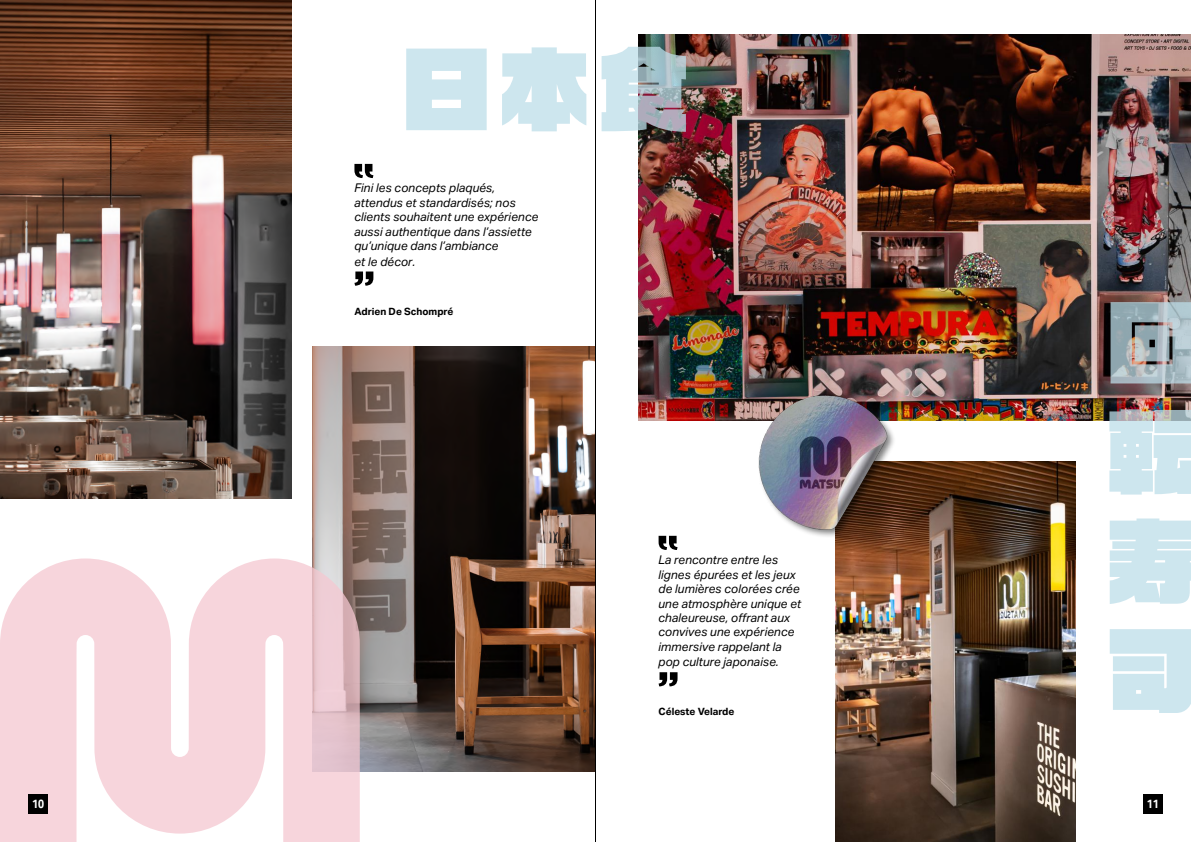
<style>
.page{position:relative;width:1191px;height:842px;background:#fff}
.page>*{position:absolute;margin:0;border:0;box-sizing:border-box;transform-origin:0 0}
.t1{font:italic 12px/14.4px "Aktiv Grotesk";color:#000}
.t2{font:700 12px "Aktiv Grotesk Cd";color:#fff}
.t3{font:700 10px "Aktiv Grotesk";color:#000}
</style>
<div class="page">
<img style="left:0;top:0;width:291px;height:499px">
<img style="left:836px;top:461px;width:239px;height:381px">
<img style="left:312px;top:347px;width:283px;height:424px">
<img style="left:638px;top:34px;width:553px;height:387px">
<svg style="left:354px;top:164px;width:19px;height:14px"></svg>
<svg style="left:354px;top:271px;width:19px;height:15px"></svg>
<svg style="left:658px;top:536px;width:19px;height:14px"></svg>
<svg style="left:658px;top:672px;width:19px;height:14px"></svg>
<svg style="left:0;top:558px;width:360px;height:284px;fill:#f7d5dc"></svg>
<svg style="left:1110px;top:302px;width:81px;height:81px;background:#9eadb3"></svg>
<svg style="left:1109px;top:409px;width:82px;height:86px;background:#ccdfe5"></svg>
<svg style="left:1109px;top:518px;width:82px;height:86px;background:#d2e8ef"></svg>
<svg style="left:1109px;top:629px;width:82px;height:84px;background:#d2e8ef"></svg>
<hr style="left:595px;top:0;width:1px;height:842px;background:#000">
<svg style="left:406px;top:49px;width:80px;height:81px;background:#d0e7ef"></svg>
<svg style="left:502px;top:47px;width:84px;height:84px"></svg>
<img style="left:601px;top:47px;width:85px;height:85px">
<div style="left:757px;top:394px;width:139px;height:144px;background:#000;opacity:.5"></div>
<img style="left:751px;top:390px;width:142px;height:142px">
<div style="left:28px;top:794px;width:20px;height:20px;background:#000"></div>
<div style="left:1142px;top:794px;width:20px;height:20px;background:#000"></div>
<p class="t1" style="left:354px;top:181px;width:186px">Fini les concepts plaqués, attendus et standardisés; nos clients souhaitent une expérience aussi authentique dans l’assiette qu’unique dans l’ambiance</p>
<p class="t1" style="left:354px;top:254px;width:62px">et le décor.</p>
<p class="t3" style="left:354px;top:305px;width:100px">Adrien De Schompré</p>
<p class="t1" style="left:658px;top:553px;width:144px">La rencontre entre les lignes épurées et les jeux de lumières colorées crée une atmosphère unique et chaleureuse, offrant aux convives une expérience immersive rappelant la</p>
<p class="t1" style="left:658px;top:655px;width:122px">pop culture japonaise.</p>
<p class="t3" style="left:658px;top:706px;width:77px">Céleste Velarde</p>
<p class="t2" style="left:32px;top:797px;width:13px">10</p>
<p class="t2" style="left:1146px;top:797px;width:13px">11</p>
</div>
